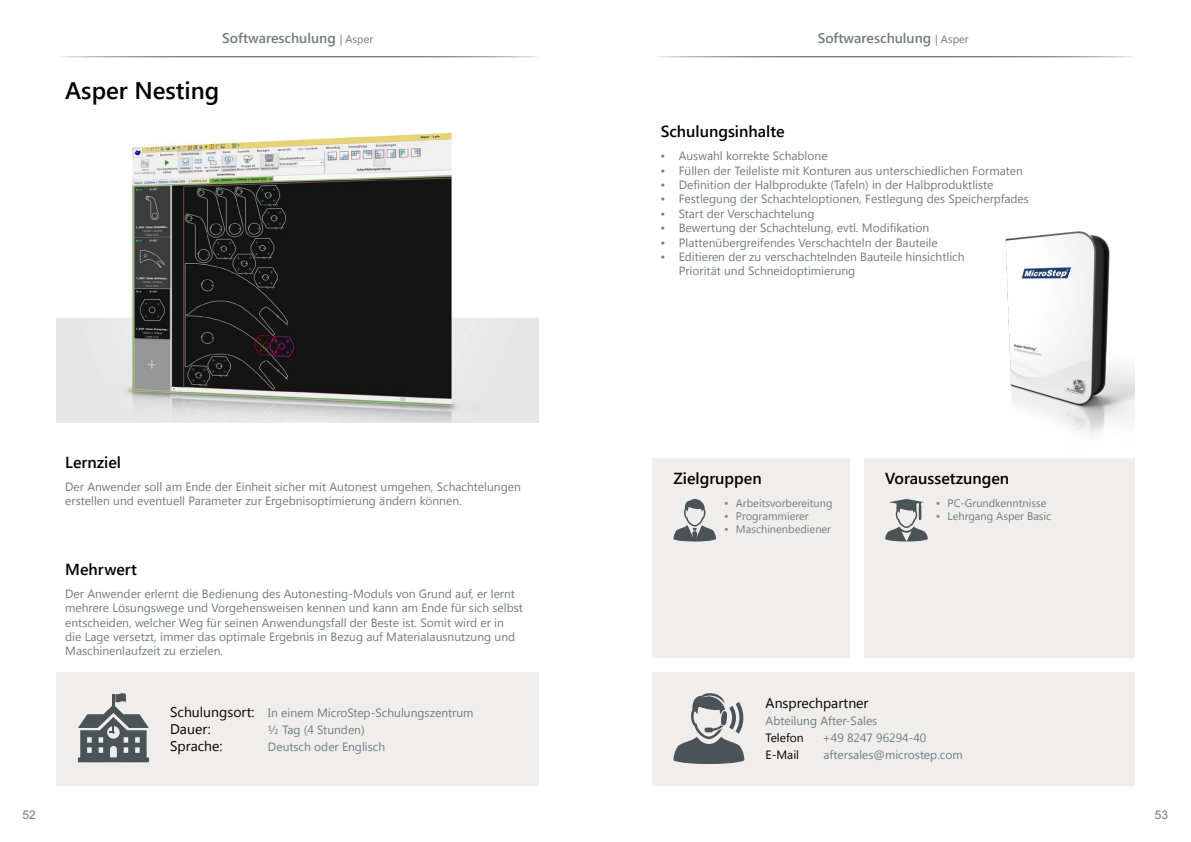
<style>
.page{position:relative;width:1191px;height:842px;background:#fff}
.page>*{position:absolute;margin:0;border:0;box-sizing:border-box;transform-origin:0 0}
.t1{font:600 24px "Segoe UI";color:#000}
.t2{font:600 16px "Segoe UI";color:#000}
.t3{font:600 14px "Segoe UI";color:#737c7e}
.t4{font:14px "Segoe UI";color:#000}
.t5{font:12px/14.4px "Segoe UI";color:#737c7e}
.t6{font:12px "Segoe UI";color:#000}
.t7{font:12px "Arial";color:#737c7e}
.t8{font:11px "Segoe UI";color:#737c7e}
.s1{font-weight:400;font-size:11px}
.s2{font-size:14px;color:#000}
</style>
<div class="page">
<div style="left:652px;top:672px;width:482px;height:113px;background:#efeeed"></div>
<svg style="left:673px;top:693px;width:71px;height:71px"></svg>
<svg style="left:656px;top:56px;width:478px;height:1px"></svg>
<div style="left:652px;top:458px;width:197px;height:200px;background:#efeeed"></div>
<div style="left:864px;top:458px;width:270px;height:200px;background:#efeeed"></div>
<svg style="left:673px;top:499px;width:43px;height:42px"></svg>
<svg style="left:885px;top:499px;width:42px;height:42px"></svg>
<svg style="left:61px;top:56px;width:478px;height:1px"></svg>
<div style="left:57px;top:672px;width:482px;height:113px;background:#efeeed"></div>
<svg style="left:78px;top:693px;width:71px;height:69px"></svg>
<img style="left:57px;top:132px;width:482px;height:290px">
<img style="left:1005px;top:231px;width:129px;height:204px">
<p class="t3" style="left:222px;top:24px;width:152px">Softwareschulung <span class="s1">| Asper</span></p>
<h1 class="t1" style="left:65px;top:68px;width:156px">Asper Nesting</h1>
<h2 class="t2" style="left:65px;top:447px;width:57px">Lernziel</h2>
<p class="t5" style="left:65px;top:479px;width:457px">Der Anwender soll am Ende der Einheit sicher mit Autonest umgehen, Schachtelungen erstellen und eventuell Parameter zur Ergebnisoptimierung ändern können.</p>
<h2 class="t2" style="left:65px;top:554px;width:73px">Mehrwert</h2>
<p class="t5" style="left:65px;top:586px;width:459px">Der Anwender erlernt die Bedienung des Autonesting-Moduls von Grund auf, er lernt mehrere Lösungswege und Vorgehensweisen kennen und kann am Ende für sich selbst entscheiden, welcher Weg für seinen Anwendungsfall der Beste ist. Somit wird er in die Lage versetzt, immer das optimale Ergebnis in Bezug auf Materialausnutzung und Maschinenlaufzeit zu erzielen.</p>
<p class="t5" style="left:170px;top:705px;width:305px"><span class="s2">Schulungsort:</span> In einem MicroStep-Schulungszentrum</p>
<p class="t4" style="left:170px;top:719px;width:42px">Dauer:</p>
<p class="t5" style="left:268px;top:722px;width:98px">½ Tag (4 Stunden)</p>
<p class="t4" style="left:170px;top:736px;width:54px">Sprache:</p>
<p class="t5" style="left:268px;top:739px;width:119px">Deutsch oder Englisch</p>
<h2 class="t2" style="left:660px;top:117px;width:125px">Schulungsinhalte</h2>
<p class="t3" style="left:817px;top:24px;width:152px">Softwareschulung <span class="s1">| Asper</span></p>
<p class="t5" style="left:660px;top:148px;width:168px">▪ Auswahl korrekte Schablone</p>
<p class="t5" style="left:660px;top:163px;width:363px">▪ Füllen der Teileliste mit Konturen aus unterschiedlichen Formaten</p>
<p class="t5" style="left:660px;top:177px;width:334px">▪ Definition der Halbprodukte (Tafeln) in der Halbproduktliste</p>
<p class="t5" style="left:660px;top:191px;width:370px">▪ Festlegung der Schachteloptionen, Festlegung des Speicherpfades</p>
<p class="t5" style="left:660px;top:206px;width:155px">▪ Start der Verschachtelung</p>
<p class="t5" style="left:660px;top:220px;width:270px">▪ Bewertung der Schachtelung, evtl. Modifikation</p>
<p class="t5" style="left:660px;top:235px;width:279px">▪ Plattenübergreifendes Verschachteln der Bauteile</p>
<p class="t5" style="left:678px;top:249px;width:287px;text-indent:-18px">▪ Editieren der zu verschachtelnden Bauteile hinsichtlich<br>Priorität und Schneidoptimierung</p>
<h2 class="t2" style="left:673px;top:463px;width:90px">Zielgruppen</h2>
<h2 class="t2" style="left:885px;top:463px;width:126px">Voraussetzungen</h2>
<p class="t8" style="left:724px;top:495px;width:109px">▪ Arbeitsvorbereitung</p>
<p class="t8" style="left:724px;top:509px;width:86px">▪ Programmierer</p>
<p class="t8" style="left:724px;top:522px;width:108px">▪ Maschinenbediener</p>
<p class="t8" style="left:936px;top:495px;width:112px">▪ PC-Grundkenntnisse</p>
<p class="t8" style="left:936px;top:509px;width:117px">▪ Lehrgang Asper Basic</p>
<p class="t4" style="left:765px;top:693px;width:104px">Ansprechpartner</p>
<p class="t5" style="left:765px;top:713px;width:113px">Abteilung After-Sales</p>
<p class="t6" style="left:765px;top:730px;width:40px">Telefon</p>
<p class="t5" style="left:822px;top:730px;width:105px">+49 8247 96294-40</p>
<p class="t6" style="left:765px;top:747px;width:35px">E-Mail</p>
<p class="t5" style="left:823px;top:747px;width:141px">aftersales@microstep.com</p>
<p class="t7" style="left:22px;top:807px;width:15px">52</p>
<p class="t7" style="left:1154px;top:807px;width:15px">53</p>
</div>
